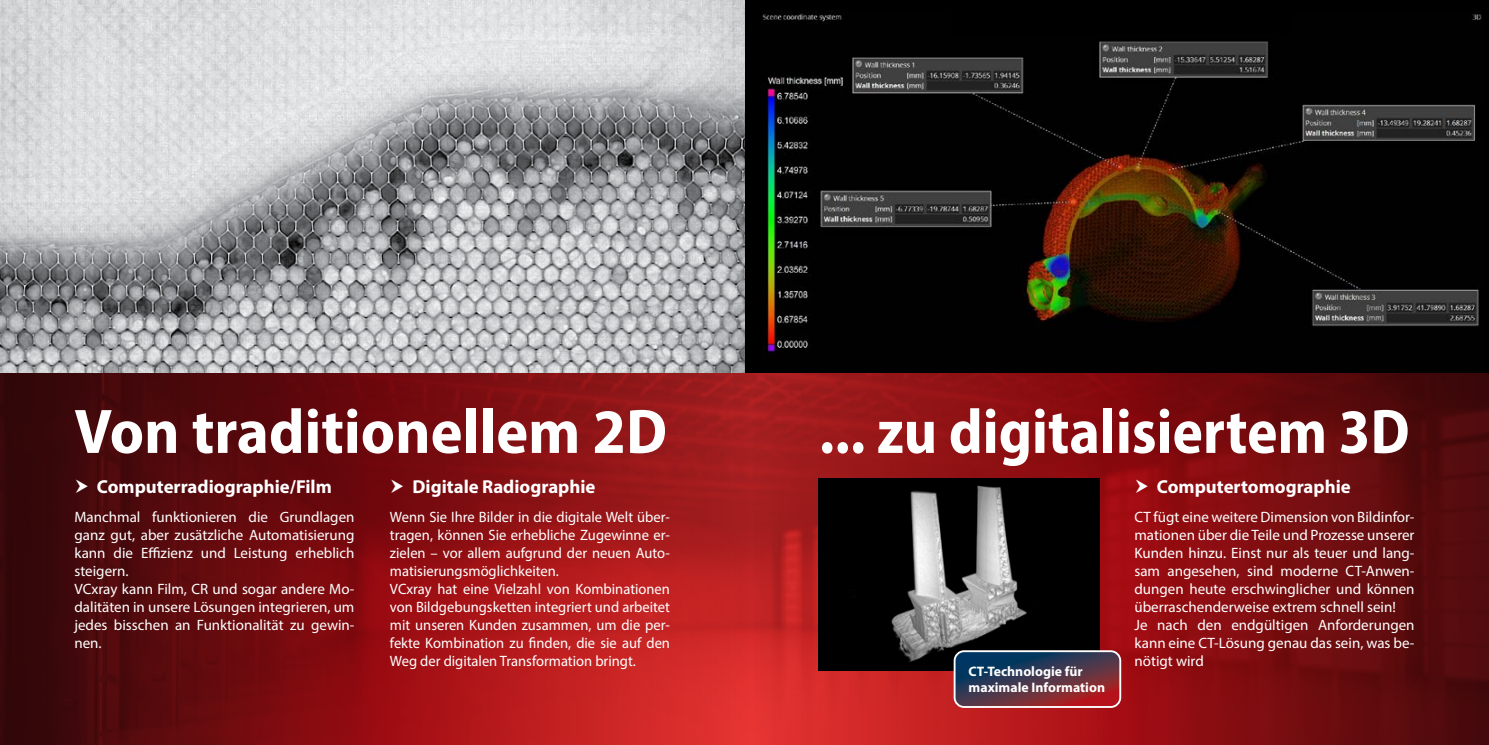
<style>
.page{position:relative;width:1489px;height:745px;background:#fff}
.page>*{position:absolute;margin:0;border:0;box-sizing:border-box;transform-origin:0 0}
.t1{font:63.38px "Myriad Variable Concept";color:#fff}
.t2{font:700 18.75px "Myriad Pro";color:#fff}
.t3{font:15px/18px "Myriad Pro";color:#fff}
.t4{font:700 13.75px/16.5px "Myriad Pro";color:#fff}
</style>
<div class="page">
<svg style="left:0;top:372px;width:1488px;height:372px;background:#811113"></svg>
<div style="left:744px;top:0;width:744px;height:372px;background:#000"></div>
<img style="left:761px;top:11px;width:720px;height:346px">
<img style="left:0;top:0;width:744px;height:372px">
<div style="left:951px;top:7px;width:342px;height:27px;background:#000"></div>
<img style="left:819px;top:478px;width:279px;height:192px">
<svg style="left:954px;top:650px;width:166px;height:56px;background:#48344a"></svg>
<div style="left:953px;top:649px;width:168px;height:58px;border:2px solid #fff;border-radius:10px"></div>
<svg style="left:76px;top:479px;width:12px;height:13px"></svg>
<svg style="left:391px;top:479px;width:12px;height:13px"></svg>
<svg style="left:1135px;top:479px;width:12px;height:13px"></svg>
<h1 class="t1" style="left:74px;top:394px;width:594px">Von traditionellem 2D</h1>
<h1 class="t1" style="left:819px;top:394px;width:592px">... zu digitalisiertem 3D</h1>
<p class="t2" style="left:97px;top:474px;width:236px">Computerradiographie/Film</p>
<p class="t2" style="left:412px;top:474px;width:184px">Digitale Radiographie</p>
<p class="t2" style="left:1156px;top:474px;width:195px">Computertomographie</p>
<p class="t3" style="left:74px;top:507px;width:281px">Manchmal funktionieren die Grundlagen ganz gut, aber zusätzliche Automatisierung kann die Effizienz und Leistung erheblich steigern.<br>VCxray kann Film, CR und sogar andere Mo&shy;dalitäten in unsere Lösungen integrieren, um jedes bisschen an Funktionalität zu gewin&shy;nen.</p>
<p class="t3" style="left:390px;top:507px;width:281px">Wenn Sie Ihre Bilder in die digitale Welt über&shy;tragen, können Sie erhebliche Zugewinne er&shy;zielen – vor allem aufgrund der neuen Auto&shy;matisierungsmöglichkeiten.<br>VCxray hat eine Vielzahl von Kombinationen von Bildgebungsketten integriert und arbeitet mit unseren Kunden zusammen, um die per&shy;fekte Kombination zu finden, die sie auf den Weg der digitalen Transformation bringt.</p>
<p class="t3" style="left:1134px;top:507px;width:281px">CT fügt eine weitere Dimension von Bildinfor&shy;mationen über die Teile und Prozesse unserer Kunden hinzu. Einst nur als teuer und lang&shy;sam angesehen, sind moderne CT-Anwen&shy;dungen heute erschwinglicher und können überraschenderweise extrem schnell sein!<br>Je nach den endgültigen Anforderungen kann eine CT-Lösung genau das sein, was be&shy;nötigt wird</p>
<p class="t4" style="left:968px;top:662px;width:138px">CT-Technologie für maximale Information</p>
</div>
